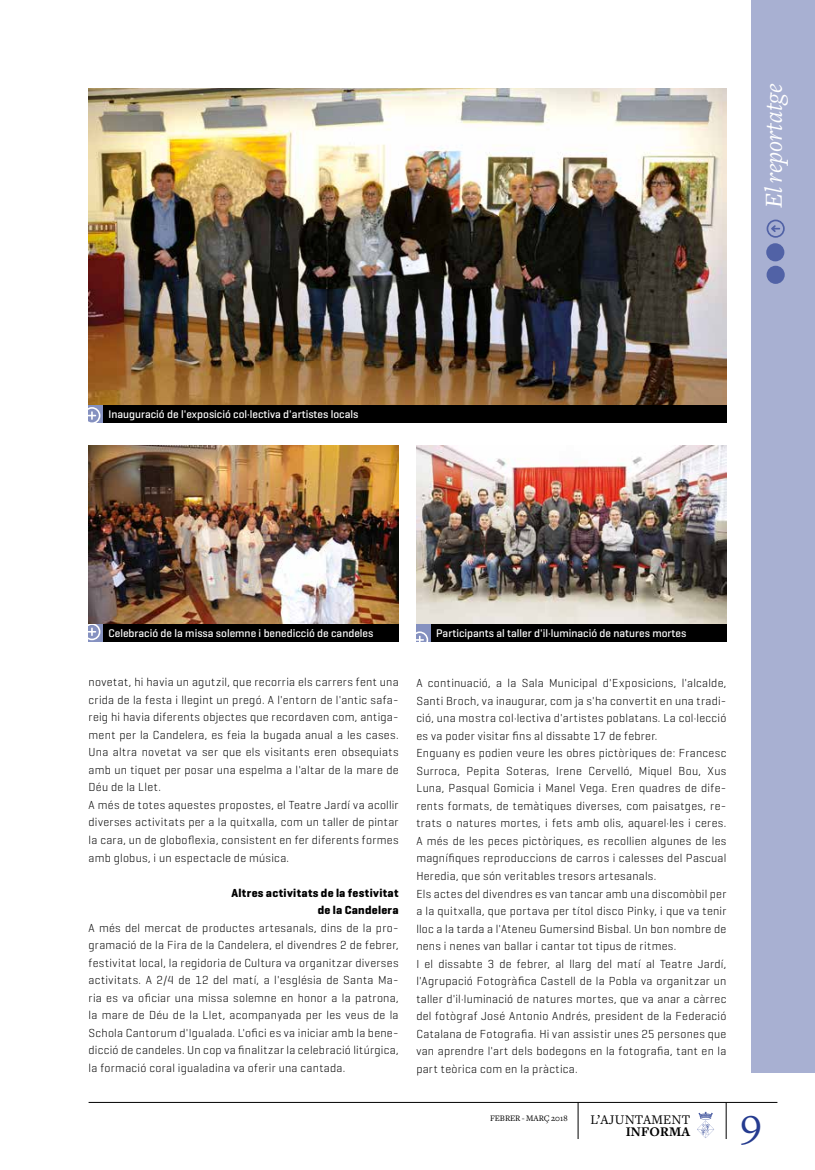
<style>
.page{position:relative;width:815px;height:1170px;background:#fff}
.page>*{position:absolute;margin:0;border:0;box-sizing:border-box;transform-origin:0 0}
.t1{font:43.75px "Freight Text";color:#253b8f}
.t2{font:italic 25.25px "Freight Text";color:#fff}
.t3{font:13.75px "Freight Text";letter-spacing:.01em;color:#000}
.t4{font:13.75px "Freight Text Bold SC";letter-spacing:.01em;color:#000}
.t5{font:300 11.88px/17.5px "Geogrotesque";letter-spacing:.02em;color:#000}
.t6{font:700 11.88px/17.5px "Geogrotesque";letter-spacing:.03em;color:#000;text-align:right}
.t7{font:500 11.25px "Geogrotesque";color:#fff}
.t8{font:8.75px "Freight Text";color:#000}
</style>
<div class="page">
<svg style="left:697px;top:1111px;width:17px;height:26px"></svg>
<hr style="left:578px;top:1102px;width:1px;height:36px;background:#000">
<hr style="left:726px;top:1102px;width:1px;height:36px;background:#000">
<hr style="left:89px;top:1102px;width:688px;height:1px;background:#000">
<img style="left:89px;top:89px;width:637px;height:316px">
<div style="left:103px;top:405px;width:623px;height:18px;background:#000"></div>
<div style="left:89px;top:405px;width:14px;height:18px;background:#8591c0"></div>
<svg style="left:89px;top:407px;width:11px;height:16px"></svg>
<img style="left:89px;top:446px;width:310px;height:178px">
<img style="left:416px;top:446px;width:310px;height:178px">
<div style="left:103px;top:624px;width:296px;height:17px;background:#000"></div>
<div style="left:431px;top:624px;width:295px;height:17px;background:#000"></div>
<div style="left:89px;top:624px;width:14px;height:17px;background:#8591c0"></div>
<svg style="left:89px;top:624px;width:11px;height:16px"></svg>
<div style="left:416px;top:624px;width:15px;height:17px;background:#8591c0"></div>
<svg style="left:416px;top:631px;width:12px;height:10px"></svg>
<div style="left:751px;top:0;width:64px;height:1072px;background:#a8b0d2"></div>
<svg style="left:767px;top:219px;width:18px;height:19px"></svg>
<div style="left:766px;top:243px;width:18px;height:18px;background:#5162a6;border-radius:50%"></div>
<div style="left:767px;top:266px;width:18px;height:18px;background:#5162a6;border-radius:50%"></div>
<p class="t7" style="left:108px;top:407px;width:251px">Inauguració de l'exposició col·lectiva d'artistes locals</p>
<h2 class="t2" style="left:760px;top:208px;width:125px;rotate:-90deg">El reportatge</h2>
<p class="t7" style="left:108px;top:626px;width:266px">Celebració de la missa solemne i benedicció de candeles</p>
<p class="t7" style="left:436px;top:626px;width:252px">Participants al taller d'il·luminació de natures mortes</p>
<p class="t5" style="left:89px;top:673px;width:312px">novetat, hi havia un agutzil, que recorria els carrers fent una crida de la festa i llegint un pregó. A l'entorn de l'antic safa&shy;reig hi havia diferents objectes que recordaven com, antiga&shy;ment per la Candelera, es feia la bugada anual a les cases.<br>Una altra novetat va ser que els visitants eren obsequiats amb un tiquet per posar una espelma a l'altar de la mare de Déu de la Llet.<br>A més de totes aquestes propostes, el Teatre Jardí va acollir diverses activitats per a la quitxalla, com un taller de pintar la cara, un de globoflexia, consistent en fer diferents formes amb globus, i un espectacle de música.</p>
<p class="t6" style="left:231px;top:883px;width:169px">Altres activitats de la festivitat de la Candelera</p>
<p class="t5" style="left:89px;top:918px;width:312px;text-align:justify">A més del mercat de productes artesanals, dins de la pro&shy;gramació de la Fira de la Candelera, el divendres 2 de febrer, festivitat local, la regidoria de Cultura va organitzar diverses activitats. A 2/4 de 12 del matí, a l'església de Santa Ma&shy;ria es va oficiar una missa solemne en honor a la patrona, la mare de Déu de la Llet, acompanyada per les veus de la Schola Cantorum d'Igualada. L'ofici es va iniciar amb la bene&shy;dicció de candeles. Un cop va finalitzar la celebració litúrgica, la formació coral igualadina va oferir una cantada.</p>
<p class="t5" style="left:416px;top:674px;width:312px">A continuació, a la Sala Municipal d'Exposicions, l'alcalde, Santi Broch, va inaugurar, com ja s'ha convertit en una tradi&shy;ció, una mostra col·lectiva d'artistes poblatans. La col·lecció es va poder visitar fins al dissabte 17 de febrer.<br>Enguany es podien veure les obres pictòriques de: Francesc Surroca, Pepita Soteras, Irene Cervelló, Miquel Bou, Xus Luna, Pasqual Gomicia i Manel Vega. Eren quadres de dife&shy;rents formats, de temàtiques diverses, com paisatges, re&shy;trats o natures mortes, i fets amb olis, aquarel·les i ceres.<br>A més de les peces pictòriques, es recollien algunes de les magnífiques reproduccions de carros i calesses del Pascual Heredia, que són veritables tresors artesanals.<br>Els actes del divendres es van tancar amb una discomòbil per a la quitxalla, que portava per títol disco Pinky, i que va tenir lloc a la tarda a l'Ateneu Gumersind Bisbal. Un bon nombre de nens i nenes van ballar i cantar tot tipus de ritmes.<br>I el dissabte 3 de febrer, al llarg del matí al Teatre Jardí, l'Agrupació Fotogràfica Castell de la Pobla va organitzar un taller d'il·luminació de natures mortes, que va anar a càrrec del fotògraf José Antonio Andrés, president de la Federació Catalana de Fotografia. Hi van assistir unes 25 persones que van aprendre l'art dels bodegons en la fotografia, tant en la part teòrica com en la pràctica.</p>
<p class="t8" style="left:490px;top:1113px;width:79px">FEBRER - MARÇ 2018</p>
<p class="t3" style="left:590px;top:1111px;width:101px">L’AJUNTAMENT</p>
<p class="t4" style="left:626px;top:1123px;width:66px">INFORMA</p>
<h1 class="t1" style="left:740px;top:1098px;width:23px">9</h1>
</div>
